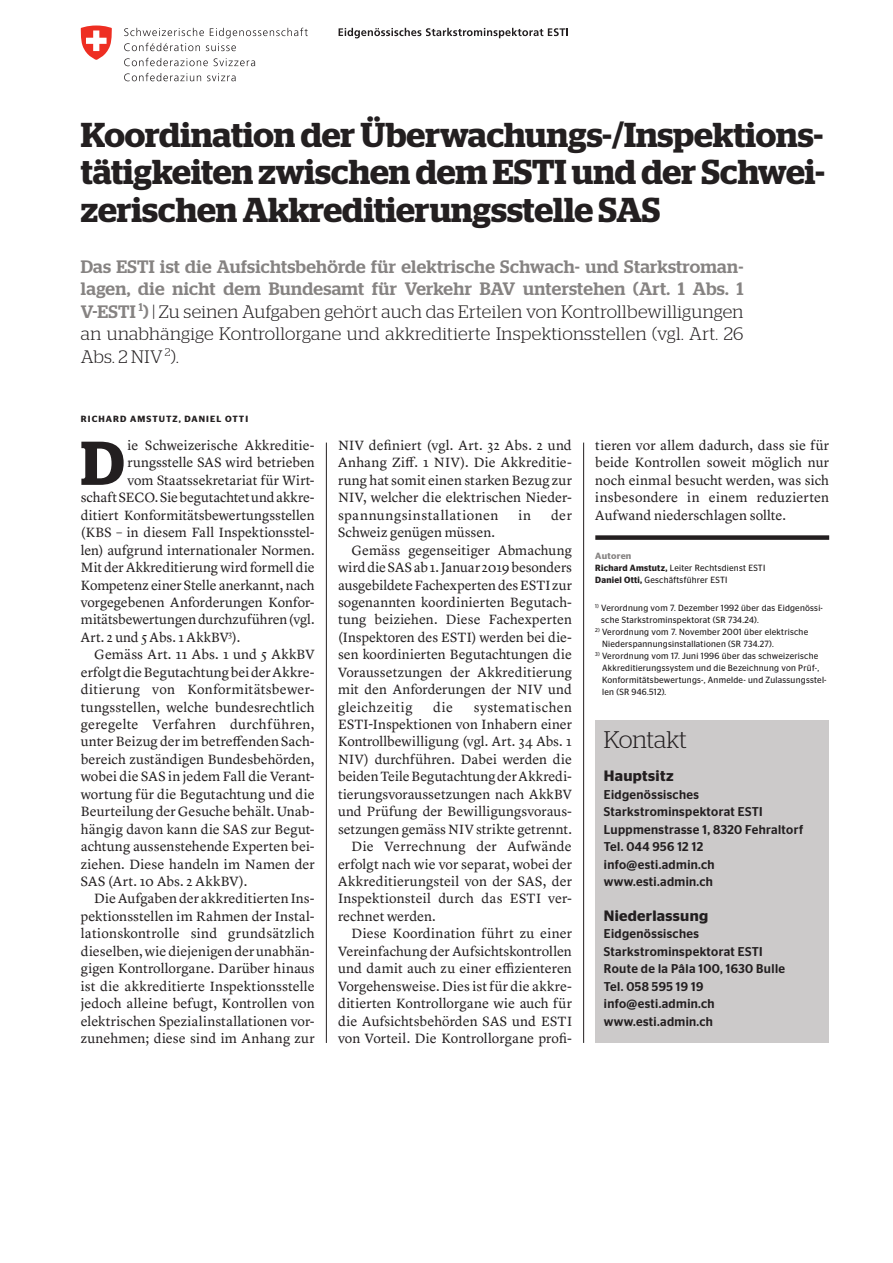
<style>
.page{position:relative;width:893px;height:1263px;background:#fff}
.page>*{position:absolute;margin:0;border:0;box-sizing:border-box;transform-origin:0 0}
.t1{font:600 61.65px "Stag";color:#231f20}
.t2{font:600 34.5px/37.5px "Stag";color:#231f20;text-align:justify}
.t3{font:300 24px "Stag";letter-spacing:-.005em;color:#231f20}
.t4{font:300 18px/22.5px "Stag";letter-spacing:.02em;color:#231f20;text-align:justify}
.t5{font:600 15px "Stag Sans";letter-spacing:.02em;color:#231f20}
.t6{font:13.95px/17.4px "Lyon Text";letter-spacing:.005em;color:#231f20;text-align:justify}
.t7{font:13.95px "Lyon Text";letter-spacing:.035em;color:#231f20}
.t8{font:13.95px "Lyon Text";letter-spacing:.025em;color:#231f20}
.t9{font:500 12.75px/17.4px "Stag Sans";letter-spacing:.03em;color:#231f20;scale:.95 1}
.t10{font:9px/12px "Stag Sans";letter-spacing:.03em;color:#231f20;scale:.95 1}
.t11{font:600 9px "Stag Sans";letter-spacing:.12em;color:#231f20}
.s1{font-weight:500;color:#868382}
.s2{font-weight:600;color:#868382}
.s3{font-weight:600}
</style>
<div class="page">
<svg style="left:339px;top:28px;width:229px;height:10px"></svg>
<svg style="left:124px;top:28px;width:184px;height:23px"></svg>
<svg style="left:124px;top:58px;width:84px;height:8px"></svg>
<svg style="left:214px;top:58px;width:41px;height:8px"></svg>
<svg style="left:124px;top:73px;width:77px;height:8px"></svg>
<svg style="left:207px;top:73px;width:29px;height:8px"></svg>
<svg style="left:80px;top:26px;width:32px;height:34px"></svg>
<div style="left:595px;top:535px;width:234px;height:5px;background:#231f20"></div>
<hr style="left:326px;top:443px;width:1px;height:600px;background:#231f20">
<hr style="left:583px;top:443px;width:1px;height:600px;background:#231f20">
<div style="left:595px;top:720px;width:234px;height:323px;background:#cccaca"></div>
<h2 class="t2" style="left:81px;top:116px;width:746px">Koordination der Überwachungs-/Inspektions&shy;tätigkeiten zwischen dem ESTI und der Schwei&shy;zerischen Akkreditierungsstelle SAS</h2>
<p class="t4" style="left:81px;top:255px;width:664px"><span class="s1">Das ESTI ist die Aufsichtsbehörde für elektrische Schwach- und Starkstroman&shy;lagen, die nicht dem Bundesamt für Verkehr BAV unterstehen (Art. 1 Abs. 1<br>V-ESTI</span> <sup>1</sup><span class="s1">)</span> | Zu seinen Aufgaben gehört auch das Erteilen von Kontrollbewilligungen an unabhängige Kontrollorgane und akkreditierte Inspektionsstellen (vgl. Art. 26<br>Abs. 2 NIV <sup>2</sup>).</p>
<p class="t11" style="left:81px;top:414px;width:169px">RICHARD AMSTUTZ, DANIEL OTTI</p>
<h1 class="t1" style="left:81px;top:427px;width:45px">D</h1>
<p class="t6" style="left:128px;top:435px;width:189px">ie Schweizerische Akkreditie-</p>
<p class="t6" style="left:128px;top:453px;width:189px">rungsstelle SAS wird betrieben</p>
<p class="t6" style="left:128px;top:470px;width:189px">vom Staatssekretariat für Wirt-</p>
<p class="t6" style="left:81px;top:488px;width:235px">schaft SECO. Sie begutachtet und akkre-</p>
<p class="t6" style="left:81px;top:505px;width:235px">ditiert Konformitätsbewertungsstellen</p>
<p class="t6" style="left:81px;top:523px;width:235px">(KBS – in diesem Fall Inspektionsstel-</p>
<p class="t6" style="left:81px;top:540px;width:235px">len) aufgrund internationaler Normen.</p>
<p class="t6" style="left:81px;top:558px;width:235px">Mit der Akkreditierung wird formell die</p>
<p class="t6" style="left:81px;top:575px;width:235px">Kompetenz einer Stelle anerkannt, nach</p>
<p class="t6" style="left:81px;top:592px;width:235px">vorgegebenen Anforderungen Konfor-</p>
<p class="t6" style="left:81px;top:610px;width:235px">mitätsbewertungen durchzuführen (vgl.</p>
<p class="t6" style="left:81px;top:627px;width:161px">Art. 2 und 5 Abs. 1 AkkBV<sup>3</sup>).</p>
<p class="t6" style="left:94px;top:645px;width:222px">Gemäss Art. 11 Abs. 1 und 5 AkkBV</p>
<p class="t6" style="left:81px;top:662px;width:235px">erfolgt die Begutachtung bei der Akkre-</p>
<p class="t6" style="left:81px;top:680px;width:235px">ditierung von Konformitätsbewer-</p>
<p class="t6" style="left:81px;top:697px;width:235px">tungsstellen, welche bundesrechtlich</p>
<p class="t6" style="left:81px;top:714px;width:235px">geregelte Verfahren durchführen,</p>
<p class="t6" style="left:81px;top:732px;width:235px">unter Beizug der im betreffenden Sach-</p>
<p class="t6" style="left:81px;top:749px;width:235px">bereich zuständigen Bundesbehörden,</p>
<p class="t6" style="left:81px;top:767px;width:235px">wobei die SAS in jedem Fall die Verant-</p>
<p class="t6" style="left:81px;top:784px;width:235px">wortung für die Begutachtung und die</p>
<p class="t6" style="left:81px;top:802px;width:235px">Beurteilung der Gesuche behält. Unab-</p>
<p class="t6" style="left:81px;top:819px;width:235px">hängig davon kann die SAS zur Begut-</p>
<p class="t6" style="left:81px;top:837px;width:235px">achtung aussenstehende Experten bei-</p>
<p class="t6" style="left:81px;top:854px;width:235px">ziehen. Diese handeln im Namen der</p>
<p class="t8" style="left:81px;top:871px;width:168px">SAS (Art. 10 Abs. 2 AkkBV).</p>
<p class="t6" style="left:94px;top:889px;width:222px">Die Aufgaben der akkreditierten Ins-</p>
<p class="t6" style="left:81px;top:906px;width:235px">pektionsstellen im Rahmen der Instal-</p>
<p class="t6" style="left:81px;top:924px;width:235px">lationskontrolle sind grundsätzlich</p>
<p class="t6" style="left:81px;top:941px;width:235px">dieselben, wie diejenigen der unabhän-</p>
<p class="t6" style="left:81px;top:959px;width:235px">gigen Kontrollorgane. Darüber hinaus</p>
<p class="t6" style="left:81px;top:976px;width:235px">ist die akkreditierte Inspektionsstelle</p>
<p class="t6" style="left:81px;top:993px;width:235px">jedoch alleine befugt, Kontrollen von</p>
<p class="t6" style="left:81px;top:1011px;width:235px">elektrischen Spezialinstallationen vor-</p>
<p class="t6" style="left:81px;top:1028px;width:235px">zunehmen; diese sind im Anhang zur</p>
<p class="t6" style="left:338px;top:435px;width:235px">NIV definiert (vgl. Art. 32 Abs. 2 und Anhang Ziff. 1 NIV). Die Akkreditie&shy;rung hat somit einen starken Bezug zur NIV, welcher die elektrischen Nieder&shy;spannungsinstallationen</p>
<p class="t6" style="left:518px;top:505px;width:14px">in</p>
<p class="t6" style="left:551px;top:505px;width:22px">der</p>
<p class="t6" style="left:338px;top:523px;width:159px">Schweiz genügen müssen.</p>
<p class="t6" style="left:352px;top:540px;width:222px">Gemäss gegenseitiger Abmachung</p>
<p class="t6" style="left:338px;top:558px;width:235px">wird die SAS ab 1. Januar 2019 besonders</p>
<p class="t6" style="left:338px;top:575px;width:235px">ausgebildete Fachexperten des ESTI zur</p>
<p class="t6" style="left:338px;top:592px;width:235px">sogenannten koordinierten Begutach-</p>
<p class="t6" style="left:338px;top:610px;width:235px">tung beiziehen. Diese Fachexperten</p>
<p class="t6" style="left:338px;top:627px;width:235px">(Inspektoren des ESTI) werden bei die-</p>
<p class="t6" style="left:338px;top:645px;width:235px">sen koordinierten Begutachtungen die</p>
<p class="t6" style="left:338px;top:662px;width:235px">Voraussetzungen der Akkreditierung</p>
<p class="t6" style="left:338px;top:680px;width:235px">mit den Anforderungen der NIV und</p>
<p class="t7" style="left:338px;top:696px;width:76px">gleichzeitig</p>
<p class="t6" style="left:433px;top:697px;width:21px">die</p>
<p class="t7" style="left:474px;top:696px;width:100px">systematischen</p>
<p class="t6" style="left:338px;top:714px;width:235px">ESTI-Inspektionen von Inhabern einer</p>
<p class="t6" style="left:338px;top:732px;width:235px">Kontrollbewilligung (vgl. Art. 34 Abs. 1</p>
<p class="t6" style="left:338px;top:749px;width:235px">NIV) durchführen. Dabei werden die</p>
<p class="t6" style="left:338px;top:767px;width:235px">beiden Teile Begutachtung der Akkredi-</p>
<p class="t6" style="left:338px;top:784px;width:235px">tierungsvoraussetzungen nach AkkBV</p>
<p class="t6" style="left:338px;top:802px;width:235px">und Prüfung der Bewilligungsvoraus-</p>
<p class="t6" style="left:338px;top:819px;width:235px">setzungen gemäss NIV strikte getrennt.</p>
<p class="t6" style="left:352px;top:837px;width:222px">Die Verrechnung der Aufwände</p>
<p class="t6" style="left:338px;top:854px;width:235px">erfolgt nach wie vor separat, wobei der</p>
<p class="t6" style="left:338px;top:871px;width:235px">Akkreditierungsteil von der SAS, der</p>
<p class="t6" style="left:338px;top:889px;width:235px">Inspektionsteil durch das ESTI ver-</p>
<p class="t6" style="left:338px;top:906px;width:99px">rechnet werden.</p>
<p class="t6" style="left:352px;top:924px;width:222px">Diese Koordination führt zu einer</p>
<p class="t6" style="left:338px;top:941px;width:235px">Vereinfachung der Aufsichtskontrollen</p>
<p class="t6" style="left:338px;top:959px;width:235px">und damit auch zu einer effizienteren</p>
<p class="t6" style="left:338px;top:976px;width:235px">Vorgehensweise. Dies ist für die akkre-</p>
<p class="t6" style="left:338px;top:993px;width:235px">ditierten Kontrollorgane wie auch für</p>
<p class="t6" style="left:338px;top:1011px;width:235px">die Aufsichtsbehörden SAS und ESTI</p>
<p class="t6" style="left:338px;top:1028px;width:235px">von Vorteil. Die Kontrollorgane profi-</p>
<p class="t6" style="left:595px;top:435px;width:235px">tieren vor allem dadurch, dass sie für beide Kontrollen soweit möglich nur noch einmal besucht werden, was sich insbesondere in einem reduzierten Aufwand niederschlagen sollte.</p>
<p class="t10" style="left:595px;top:550px;width:181px"><span class="s2">Autoren<br></span><span class="s3">Richard Amstutz,</span> Leiter Rechtsdienst ESTI<br><span class="s3">Daniel Otti,</span> Geschäftsführer ESTI</p>
<p class="t10" style="left:601px;top:602px;width:235px;text-indent:-6px"><sup>1)</sup> Verordnung vom 7. Dezember 1992 über das Eidgenössi&shy;sche Starkstrominspektorat (SR 734.24).</p>
<p class="t10" style="left:602px;top:626px;width:218px;text-indent:-7px"><sup>2)</sup> Verordnung vom 7. November 2001 über elektrische<br>Niederspannungsinstallationen (SR 734.27).</p>
<p class="t10" style="left:602px;top:650px;width:238px;text-indent:-7px"><sup>3)</sup> Verordnung vom 17. Juni 1996 über das schweizerische Akkreditierungssystem und die Bezeichnung von Prüf-, Konformitätsbewertungs-, Anmelde- und Zulassungsstel&shy;len (SR 946.512).</p>
<h3 class="t3" style="left:604px;top:726px;width:84px">Kontakt</h3>
<p class="t5" style="left:604px;top:767px;width:71px">Hauptsitz</p>
<p class="t9" style="left:604px;top:786px;width:211px">Eidgenössisches<br>Starkstrominspektorat ESTI<br>Luppmenstrasse 1, 8320 Fehraltorf<br>Tel. 044 956 12 12 info@esti.admin.ch www.esti.admin.ch</p>
<p class="t5" style="left:604px;top:907px;width:106px">Niederlassung</p>
<p class="t9" style="left:604px;top:925px;width:192px">Eidgenössisches<br>Starkstrominspektorat ESTI<br>Route de la Pâla 100, 1630 Bulle<br>Tel. 058 595 19 19 info@esti.admin.ch www.esti.admin.ch</p>
</div>
